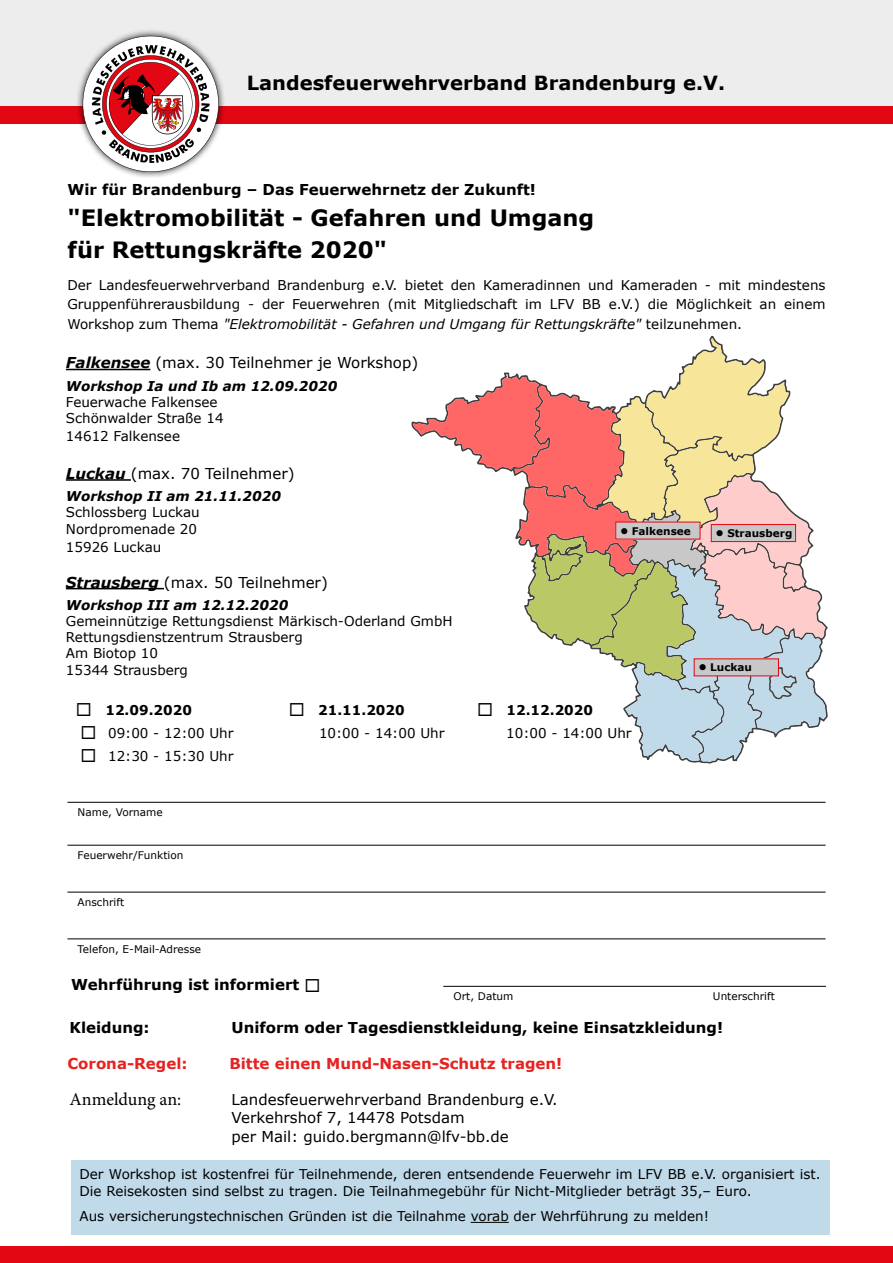
<style>
.page{position:relative;width:893px;height:1263px;background:#fff}
.page>*{position:absolute;margin:0;border:0;box-sizing:border-box;transform-origin:0 0}
.t1{font:700 22.5px/31.5px "Verdana";color:#000}
.t2{font:700 19.5px "Verdana";color:#000}
.t3{font:18px "Minion Pro";letter-spacing:-.005em;color:#000}
.t4{font:15px/18px "Verdana";color:#000}
.t5{font:700 15px "Verdana";color:#000}
.t6{font:700 15px "Verdana";color:#e52321}
.t7{font:13.5px/16.2px "Verdana";color:#000}
.t8{font:italic 700 13.5px "Verdana";color:#000}
.t9{font:700 13.5px "Verdana";color:#000}
.t10{font:10.5px "Verdana";color:#000}
.t11{font:700 10.5px "Verdana";color:#000}
.s1{font-style:italic}
.s2{font-weight:700;font-style:italic}
</style>
<div class="page">
<div style="left:0;top:0;width:893px;height:123px;background:#ededed"></div>
<div style="left:0;top:106px;width:893px;height:17px;background:#e30613"></div>
<div style="left:0;top:1246px;width:893px;height:17px;background:#e30613"></div>
<div style="left:76px;top:29px;width:150px;height:149px;background:#000;opacity:.8"></div>
<svg style="left:81px;top:35px;width:139px;height:138px"></svg>
<div style="left:71px;top:1160px;width:758px;height:75px;background:#c1daea"></div>
<hr style="left:471px;top:1222px;width:38px;height:1px;background:#000">
<hr style="left:67px;top:802px;width:759px;height:1px;background:#000">
<hr style="left:67px;top:845px;width:759px;height:1px;background:#000">
<hr style="left:67px;top:892px;width:759px;height:1px;background:#000">
<hr style="left:67px;top:939px;width:759px;height:1px;background:#000">
<hr style="left:66px;top:369px;width:84px;height:1px;background:#000">
<hr style="left:66px;top:479px;width:65px;height:2px;background:#000">
<hr style="left:66px;top:588px;width:98px;height:1px;background:#000">
<svg style="left:413px;top:338px;width:413px;height:424px"></svg>
<div style="left:616px;top:522px;width:84px;height:17px;background:#c8c8c8"></div>
<div style="left:711px;top:525px;width:85px;height:17px;background:#c8c8c8"></div>
<div style="left:711px;top:524px;width:85px;height:18px;border:1px solid #e30613"></div>
<div style="left:694px;top:659px;width:84px;height:17px;background:#c8c8c8"></div>
<hr style="left:443px;top:986px;width:383px;height:1px;background:#000">
<h2 class="t2" style="left:247px;top:69px;width:480px">Landesfeuerwehrverband Brandenburg e.V.</h2>
<p class="t5" style="left:68px;top:179px;width:470px">Wir für Brandenburg – Das Feuerwehrnetz der Zukunft!</p>
<h1 class="t1" style="left:68px;top:202px;width:528px">"Elektromobilität - Gefahren und Umgang für Rettungskräfte 2020"</h1>
<p class="t7" style="left:67px;top:275px;width:760px;line-height:19.5px;text-align:justify">Der Landesfeuerwehrverband Brandenburg e.V. bietet den Kameradinnen und Kameraden - mit mindestens Gruppenführerausbildung - der Feuerwehren (mit Mitgliedschaft im LFV BB e.V.) die Möglichkeit an einem Workshop zum Thema <span class="s1">"Elektromobilität - Gefahren und Umgang für Rettungskräfte"</span> teilzunehmen.</p>
<p class="t4" style="left:66px;top:354px;width:354px"><span class="s2">Falkensee</span> (max. 30 Teilnehmer je Workshop)</p>
<p class="t8" style="left:66px;top:376px;width:273px">Workshop Ia und Ib am 12.09.2020</p>
<p class="t7" style="left:66px;top:394px;width:159px">Feuerwache Falkensee<br>Schönwalder Straße 14</p>
<p class="t7" style="left:66px;top:428px;width:116px">14612 Falkensee</p>
<p class="t4" style="left:66px;top:464px;width:230px"><span class="s2">Luckau</span> (max. 70 Teilnehmer)</p>
<p class="t8" style="left:66px;top:487px;width:217px">Workshop II am 21.11.2020</p>
<p class="t7" style="left:66px;top:504px;width:135px">Schlossberg Luckau<br>Nordpromenade 20</p>
<p class="t7" style="left:66px;top:538px;width:97px">15926 Luckau</p>
<p class="t4" style="left:66px;top:573px;width:263px"><span class="s2">Strausberg</span> (max. 50 Teilnehmer)</p>
<p class="t8" style="left:66px;top:595px;width:224px">Workshop III am 12.12.2020</p>
<p class="t7" style="left:66px;top:613px;width:388px">Gemeinnützige Rettungsdienst Märkisch-Oderland GmbH<br>Rettungsdienstzentrum Strausberg<br>Am Biotop 10<br>15344 Strausberg</p>
<p class="t11" style="left:620px;top:523px;width:72px">● Falkensee</p>
<p class="t11" style="left:716px;top:526px;width:78px">● Strausberg</p>
<p class="t11" style="left:699px;top:660px;width:55px">● Luckau</p>
<p class="t9" style="left:76px;top:700px;width:118px">◻ 12.09.2020</p>
<p class="t9" style="left:289px;top:700px;width:118px">◻ 21.11.2020</p>
<p class="t9" style="left:477px;top:700px;width:118px">◻ 12.12.2020</p>
<p class="t7" style="left:81px;top:724px;width:155px">◻ 09:00 - 12:00 Uhr</p>
<p class="t7" style="left:319px;top:724px;width:127px">10:00 - 14:00 Uhr</p>
<p class="t7" style="left:506px;top:724px;width:127px">10:00 - 14:00 Uhr</p>
<p class="t7" style="left:81px;top:747px;width:155px">◻ 12:30 - 15:30 Uhr</p>
<p class="t10" style="left:78px;top:805px;width:87px">Name, Vorname</p>
<p class="t10" style="left:78px;top:848px;width:107px">Feuerwehr/Funktion</p>
<p class="t10" style="left:78px;top:895px;width:48px">Anschrift</p>
<p class="t10" style="left:78px;top:942px;width:125px">Telefon, E-Mail-Adresse</p>
<p class="t5" style="left:71px;top:974px;width:251px">Wehrführung ist informiert ◻</p>
<p class="t10" style="left:454px;top:989px;width:61px">Ort, Datum</p>
<p class="t10" style="left:713px;top:989px;width:63px">Unterschrift</p>
<p class="t5" style="left:70px;top:1017px;width:82px">Kleidung:</p>
<p class="t5" style="left:232px;top:1017px;width:493px">Uniform oder Tagesdienstkleidung, keine Einsatzkleidung!</p>
<p class="t6" style="left:67px;top:1053px;width:122px">Corona-Regel:</p>
<p class="t6" style="left:229px;top:1053px;width:334px">Bitte einen Mund-Nasen-Schutz tragen!</p>
<h3 class="t3" style="left:70px;top:1088px;width:113px">Anmeldung an:</h3>
<p class="t4" style="left:232px;top:1091px;width:328px">Landesfeuerwehrverband Brandenburg e.V.<br>Verkehrshof 7, 14478 Potsdam<br>per Mail: guido.bergmann@lfv-bb.de</p>
<p class="t7" style="left:80px;top:1166px;width:743px">Der Workshop ist kostenfrei für Teilnehmende, deren entsendende Feuerwehr im LFV BB e.V. organisiert ist.<br>Die Reisekosten sind selbst zu tragen. Die Teilnahmegebühr für Nicht-Mitglieder beträgt 35,– Euro.</p>
<p class="t7" style="left:80px;top:1208px;width:631px">Aus versicherungstechnischen Gründen ist die Teilnahme vorab der Wehrführung zu melden!</p>
</div>
